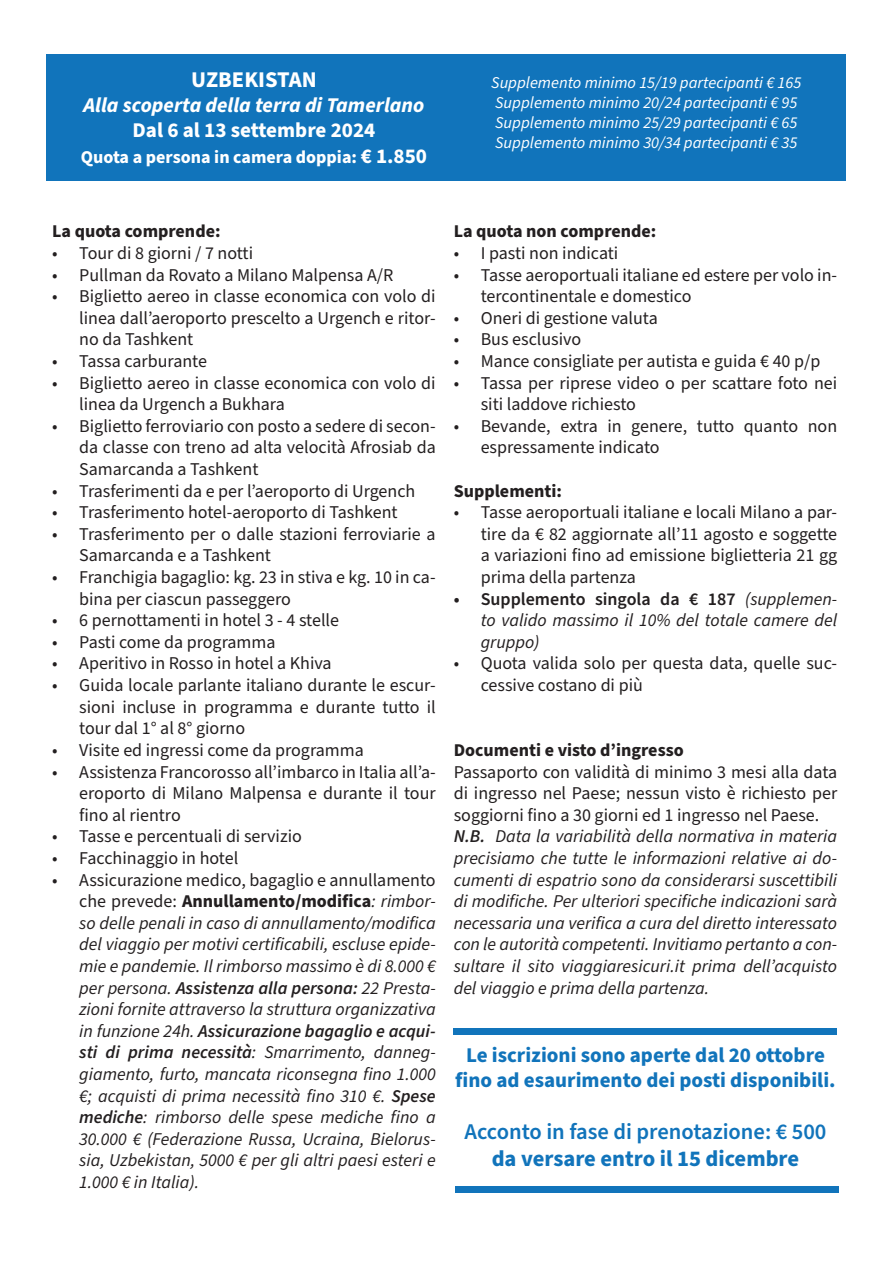
<style>
.page{position:relative;width:893px;height:1263px;background:#fff}
.page>*{position:absolute;margin:0;border:0;box-sizing:border-box;transform-origin:0 0}
.t1{font:600 22.5px "Source Sans Pro";color:#1174bb}
.t2{font:700 22.5px "Source Sans Pro";color:#1174bb}
.t3{font:700 22.5px "Source Sans Pro";color:#fff}
.t4{font:700 21px/25.2px "Source Sans Pro";color:#1174bb;text-align:center}
.t5{font:italic 700 21px "Source Sans Pro";color:#fff}
.t6{font:700 21px "Source Sans Pro";color:#fff}
.t7{font:18px/21.6px "Source Sans Pro";color:#231f20}
.t8{font:italic 18px/21.6px "Source Sans Pro";color:#231f20;text-align:justify}
.t9{font:700 18px "Source Sans Pro";color:#231f20}
.t10{font:700 18px "Source Sans Pro";color:#fff}
.t11{font:italic 16.5px/19.8px "Source Sans Pro";color:#fff}
.s1{font-size:21px}
.s2{font-style:normal}
.s3{font-weight:700;font-style:normal}
.s4{font-weight:600}
.s5{font-weight:600;font-style:normal}
</style>
<div class="page">
<div style="left:454px;top:1028px;width:383px;height:6px;background:#1174bb"></div>
<div style="left:455px;top:1186px;width:384px;height:7px;background:#1174bb"></div>
<div style="left:47px;top:54px;width:799px;height:126px;background:#1174bb"></div>
<p class="t3" style="left:191px;top:64px;width:127px">UZBEKISTAN</p>
<p class="t5" style="left:84px;top:91px;width:342px">Alla scoperta della terra di Tamerlano</p>
<p class="t6" style="left:133px;top:116px;width:244px">Dal 6 al 13 settembre 2024</p>
<p class="t10" style="left:81px;top:144px;width:348px">Quota a persona in camera doppia: <span class="s1">€ 1.850</span></p>
<p class="t11" style="left:491px;top:73px;width:312px">Supplemento minimo 15/19 partecipanti € 165<br>Supplemento minimo 20/24 partecipanti € 95<br>Supplemento minimo 25/29 partecipanti € 65<br>Supplemento minimo 30/34 partecipanti € 35</p>
<p class="t9" style="left:52px;top:219px;width:170px">La quota comprende:</p>
<p class="t7" style="left:52px;top:243px;width:202px">• Tour di 8 giorni / 7 notti</p>
<p class="t7" style="left:52px;top:264px;width:343px">• Pullman da Rovato a Milano Malpensa A/R</p>
<p class="t7" style="left:79px;top:286px;width:358px;text-align:justify;text-indent:-27px">• Biglietto aereo in classe economica con volo di linea dall’aeroporto prescelto a Urgench e ritor&shy;no da Tashkent</p>
<p class="t7" style="left:52px;top:351px;width:156px">• Tassa carburante</p>
<p class="t7" style="left:79px;top:372px;width:358px;text-indent:-27px">• Biglietto aereo in classe economica con volo di linea da Urgench a Bukhara</p>
<p class="t7" style="left:79px;top:416px;width:358px;text-align:justify;text-indent:-27px">• Biglietto ferroviario con posto a sedere di secon&shy;da classe con treno ad alta velocità Afrosiab da Samarcanda a Tashkent</p>
<p class="t7" style="left:52px;top:480px;width:365px">• Trasferimenti da e per l’aeroporto di Urgench</p>
<p class="t7" style="left:52px;top:502px;width:347px">• Trasferimento hotel-aeroporto di Tashkent</p>
<p class="t7" style="left:79px;top:524px;width:358px;text-indent:-27px">• Trasferimento per o dalle stazioni ferroviarie a<br>Samarcanda e a Tashkent</p>
<p class="t7" style="left:79px;top:567px;width:358px;text-indent:-27px">• Franchigia bagaglio: kg. 23 in stiva e kg. 10 in ca&shy;bina per ciascun passeggero</p>
<p class="t7" style="left:52px;top:610px;width:288px">• 6 pernottamenti in hotel 3 - 4 stelle</p>
<p class="t7" style="left:52px;top:632px;width:225px">• Pasti come da programma</p>
<p class="t7" style="left:52px;top:653px;width:281px">• Aperitivo in Rosso in hotel a Khiva</p>
<p class="t7" style="left:79px;top:675px;width:358px;text-align:justify;text-indent:-27px">• Guida locale parlante italiano durante le escur&shy;sioni incluse in programma e durante tutto il tour dal 1° al 8° giorno</p>
<p class="t7" style="left:52px;top:740px;width:313px">• Visite ed ingressi come da programma</p>
<p class="t7" style="left:79px;top:761px;width:358px;text-align:justify;text-indent:-27px">• Assistenza Francorosso all’imbarco in Italia all’a&shy;eroporto di Milano Malpensa e durante il tour fino al rientro</p>
<p class="t7" style="left:52px;top:826px;width:251px">• Tasse e percentuali di servizio</p>
<p class="t7" style="left:52px;top:848px;width:188px">• Facchinaggio in hotel</p>
<p class="t8" style="left:79px;top:869px;width:358px;text-indent:-27px"><span class="s2">• Assicurazione medico, bagaglio e annullamento che prevede:</span> <span class="s3">Annullamento/modifica</span>: rimbor&shy;so delle penali in caso di annullamento/modifica del viaggio per motivi certificabili, escluse epide&shy;mie e pandemie. Il rimborso massimo è di 8.000 € per persona. <span class="s4">Assistenza alla persona:</span> 22 Presta&shy;zioni fornite attraverso la struttura organizzativa in funzione 24h. <span class="s4">Assicurazione bagaglio e acqui&shy;sti di prima necessità</span>: Smarrimento, danneg&shy;giamento, furto, mancata riconsegna fino 1.000 €; acquisti di prima necessità fino 310 €. <span class="s4">Spese mediche</span>: rimborso delle spese mediche fino a 30.000 € (Federazione Russa, Ucraina, Bielorus&shy;sia, Uzbekistan, 5000 € per gli altri paesi esteri e 1.000 € in Italia).</p>
<p class="t9" style="left:454px;top:219px;width:204px">La quota non comprende:</p>
<p class="t7" style="left:454px;top:243px;width:166px">• I pasti non indicati</p>
<p class="t7" style="left:481px;top:264px;width:358px;text-indent:-27px">• Tasse aeroportuali italiane ed estere per volo in&shy;tercontinentale e domestico</p>
<p class="t7" style="left:454px;top:308px;width:206px">• Oneri di gestione valuta</p>
<p class="t7" style="left:454px;top:329px;width:129px">• Bus esclusivo</p>
<p class="t7" style="left:454px;top:351px;width:368px">• Mance consigliate per autista e guida € 40 p/p</p>
<p class="t7" style="left:481px;top:372px;width:358px;text-indent:-27px">• Tassa per riprese video o per scattare foto nei siti laddove richiesto</p>
<p class="t7" style="left:481px;top:416px;width:358px;text-indent:-27px">• Bevande, extra in genere, tutto quanto non espressamente indicato</p>
<p class="t9" style="left:454px;top:478px;width:110px">Supplementi:</p>
<p class="t7" style="left:481px;top:502px;width:358px;text-align:justify;text-indent:-27px">• Tasse aeroportuali italiane e locali Milano a par&shy;tire da € 82 aggiornate all’11 agosto e soggette a variazioni fino ad emissione biglietteria 21 gg prima della partenza</p>
<p class="t8" style="left:481px;top:588px;width:358px;text-indent:-27px"><span class="s5">• Supplemento singola da € 187</span> (supplemen&shy;to valido massimo il 10% del totale camere del gruppo)</p>
<p class="t7" style="left:481px;top:653px;width:358px;text-indent:-27px">• Quota valida solo per questa data, quelle suc&shy;cessive costano di più</p>
<p class="t9" style="left:454px;top:738px;width:232px">Documenti e visto d’ingresso</p>
<p class="t8" style="left:454px;top:761px;width:385px;text-align:left"><span class="s2">Passaporto con validità di minimo 3 mesi alla data di ingresso nel Paese; nessun visto è richiesto per soggiorni fino a 30 giorni ed 1 ingresso nel Paese.<br></span><span class="s4">N.B.</span> Data la variabilità della normativa in materia precisiamo che tutte le informazioni relative ai do&shy;cumenti di espatrio sono da considerarsi suscettibili di modifiche. Per ulteriori specifiche indicazioni sarà necessaria una verifica a cura del diretto interessato con le autorità competenti. Invitiamo pertanto a con&shy;sultare il sito viaggiaresicuri.it prima dell’acquisto del viaggio e prima della partenza.</p>
<p class="t4" style="left:455px;top:1043px;width:382px">Le iscrizioni sono aperte dal 20 ottobre fino ad esaurimento dei posti disponibili.</p>
<p class="t1" style="left:464px;top:1117px;width:364px">Acconto in fase di prenotazione: € 500</p>
<p class="t2" style="left:492px;top:1143px;width:309px">da versare entro il 15 dicembre</p>
</div>
